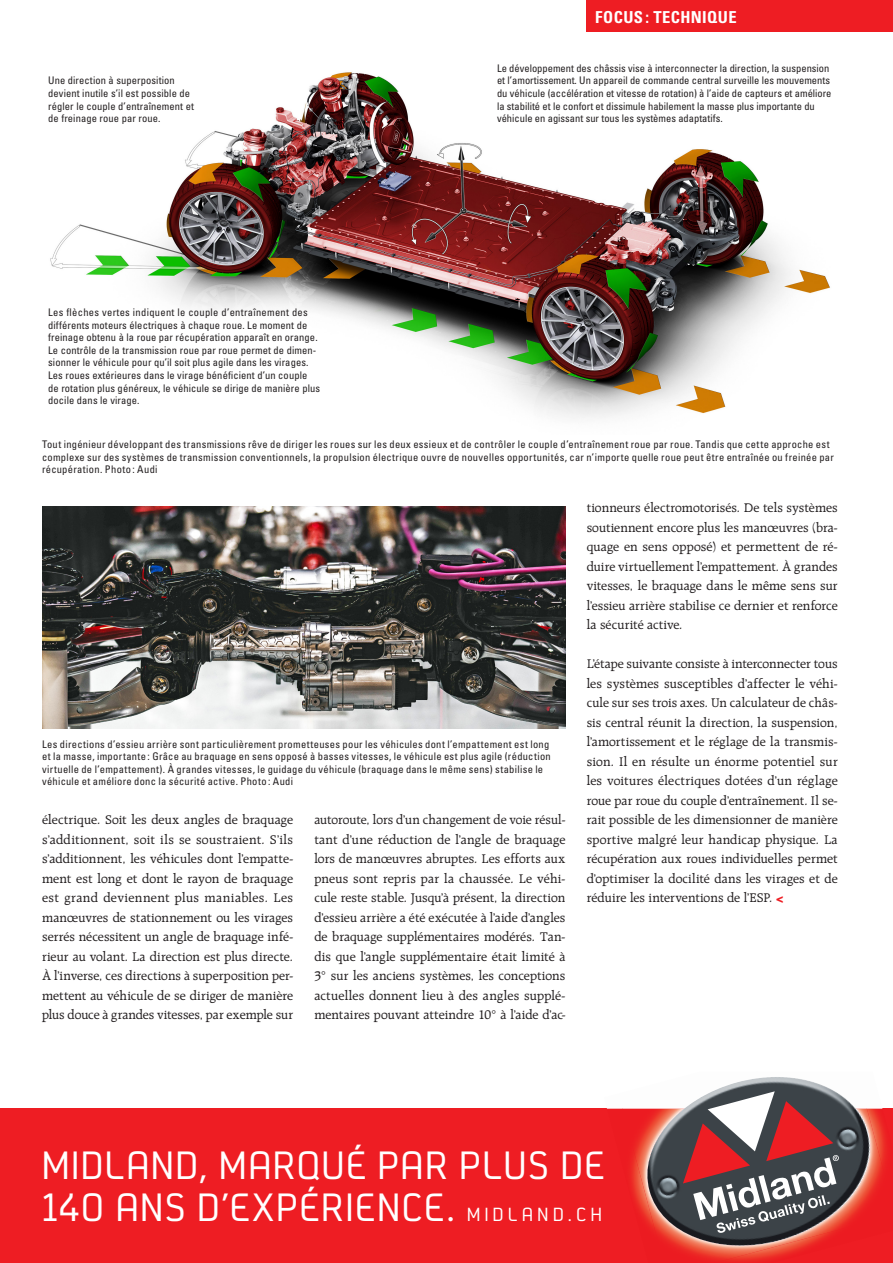
<style>
.page{position:relative;width:893px;height:1263px;background:#fff}
.page>*{position:absolute;margin:0;border:0;box-sizing:border-box;transform-origin:0 0}
.t1{font:41.25px/42px "Neustadt";letter-spacing:.02em;color:#fff}
._02_Rubrik_Titel_rec{font:700 condensed 16.5px "Univers LT Std";letter-spacing:.025em;color:#fff}
._05_Lauftext{font:13.5px/19.5px "Raleigh LT Std";letter-spacing:.005em;color:#231f20;text-align:justify}
._00_Bildlegende{font:condensed 10.5px/12.6px "Univers LT Std";letter-spacing:.01em;color:#231f20}
._00_Bildlegende-2{font:condensed 10.5px/12.6px "Univers LT Std";letter-spacing:.03em;color:#231f20}
.s1{font-family:"Impact MT Std";color:#ee1d23}
.s2{font-size:19.8px}
</style>
<div class="page">
<img style="left:50px;top:72px;width:780px;height:347px">
<img style="left:42px;top:506px;width:523px;height:222px">
<div style="left:42px;top:71px;width:164px;height:57px;background:#fff"></div>
<div style="left:491px;top:58px;width:347px;height:70px;background:#fff"></div>
<div style="left:0;top:1109px;width:893px;height:154px;background:#ee1d23"></div>
<img style="left:631px;top:1120px;width:255px;height:141px">
<svg style="left:638px;top:1077px;width:242px;height:179px"></svg>
<div style="left:587px;top:0;width:306px;height:32px;background:#ee1d23"></div>
<p class="_00_Bildlegende" style="left:48px;top:74px;width:147px">Une direction à superposition devient inutile s’il est possible de régler le couple d’entraînement et de freinage roue par roue.</p>
<p class="_00_Bildlegende" style="left:48px;top:306px;width:273px">Les flèches vertes indiquent le couple d’entraînement des différents moteurs électriques à chaque roue. Le moment de freinage obtenu à la roue par récupération apparaît en orange.<br>Le contrôle de la transmission roue par roue permet de dimen&shy;sionner le véhicule pour qu’il soit plus agile dans les virages.<br>Les roues extérieures dans le virage bénéficient d’un couple de rotation plus généreux, le véhicule se dirige de manière plus docile dans le virage.</p>
<p class="_02_Rubrik_Titel_rec" style="left:595px;top:7px;width:143px">FOCUS : TECHNIQUE</p>
<p class="_00_Bildlegende" style="left:497px;top:62px;width:336px">Le développement des châssis vise à interconnecter la direction, la suspension et l’amortissement. Un appareil de commande central surveille les mouvements du véhicule (accélération et vitesse de rotation) à l’aide de capteurs et améliore la stabilité et le confort et dissimule habilement la masse plus importante du véhicule en agissant sur tous les systèmes adaptatifs.</p>
<p class="_00_Bildlegende-2" style="left:42px;top:438px;width:793px">Tout ingénieur développant des transmissions rêve de diriger les roues sur les deux essieux et de contrôler le couple d’entraînement roue par roue. Tandis que cette approche est complexe sur des systèmes de transmission conventionnels, la propulsion électrique ouvre de nouvelles opportunités, car n’importe quelle roue peut être entraînée ou freinée par récupération. Photo: Audi</p>
<p class="_00_Bildlegende-2" style="left:42px;top:737px;width:510px">Les directions d’essieu arrière sont particulièrement prometteuses pour les véhicules dont l’empattement est long et la masse, importante: Grâce au braquage en sens opposé à basses vitesses, le véhicule est plus agile (réduction virtuelle de l’empattement). À grandes vitesses, le guidage du véhicule (braquage dans le même sens) stabilise le véhicule et améliore donc la sécurité active. Photo: Audi</p>
<p class="_05_Lauftext" style="left:42px;top:810px;width:253px">électrique. Soit les deux angles de braquage s’additionnent, soit ils se soustraient. S’ils s’additionnent, les véhicules dont l’empatte&shy;ment est long et dont le rayon de braquage est grand deviennent plus maniables. Les manœuvres de stationnement ou les virages serrés nécessitent un angle de braquage infé&shy;rieur au volant. La direction est plus directe.<br>À l’inverse, ces directions à superposition per&shy;mettent au véhicule de se diriger de manière plus douce à grandes vitesses, par exemple sur</p>
<p class="_05_Lauftext" style="left:314px;top:810px;width:253px">autoroute, lors d’un changement de voie résul&shy;tant d’une réduction de l’angle de braquage lors de manœuvres abruptes. Les efforts aux pneus sont repris par la chaussée. Le véhi&shy;cule reste stable. Jusqu’à présent, la direction d’essieu arrière a été exécutée à l’aide d’angles de braquage supplémentaires modérés. Tan&shy;dis que l’angle supplémentaire était limité à 3° sur les anciens systèmes, les conceptions actuelles donnent lieu à des angles supplé&shy;mentaires pouvant atteindre 10° à l’aide d’ac-</p>
<p class="_05_Lauftext" style="left:587px;top:498px;width:253px">tionneurs électromotorisés. De tels systèmes soutiennent encore plus les manœuvres (bra&shy;quage en sens opposé) et permettent de ré&shy;duire virtuellement l’empattement. À grandes vitesses, le braquage dans le même sens sur l’essieu arrière stabilise ce dernier et renforce la sécurité active.</p>
<p class="_05_Lauftext" style="left:587px;top:654px;width:253px">L’étape suivante consiste à interconnecter tous les systèmes susceptibles d’affecter le véhi&shy;cule sur ses trois axes. Un calculateur de châs&shy;sis central réunit la direction, la suspension, l’amortissement et le réglage de la transmis&shy;sion. Il en résulte un énorme potentiel sur les voitures électriques dotées d’un réglage roue par roue du couple d’entraînement. Il se&shy;rait possible de les dimensionner de manière sportive malgré leur handicap physique. La récupération aux roues individuelles permet d’optimiser la docilité dans les virages et de réduire les interventions de l’ESP. <span class="s1">&lt;</span></p>
<p class="t1" style="left:41px;top:1145px;width:565px">MIDLAND, MARQUÉ PAR PLUS DE<br>140 ANS D’EXPÉRIENCE. <span class="s2">M I D L A N D.C H</span></p>
</div>
